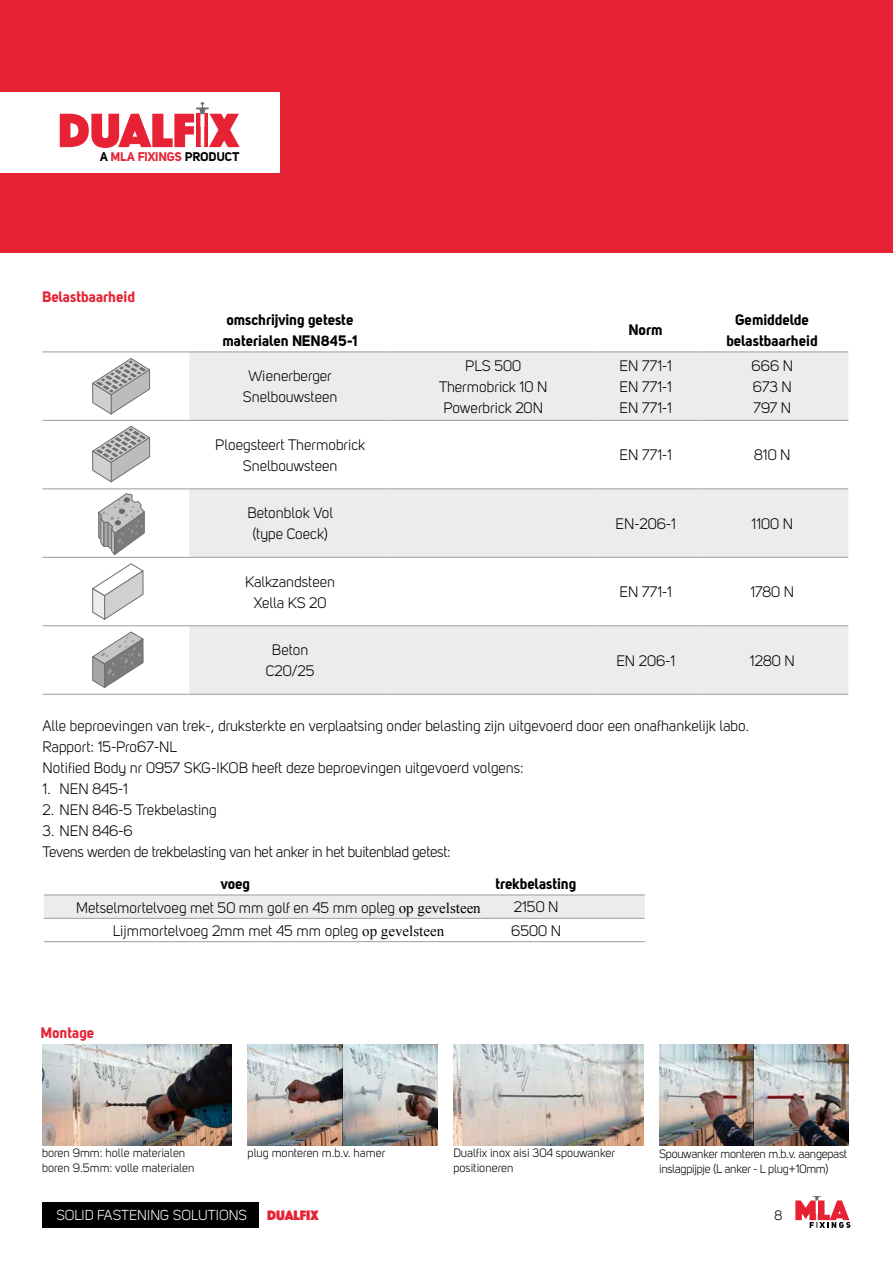
<style>
.page{position:relative;width:893px;height:1263px;background:#fff}
.page>*{position:absolute;margin:0;border:0;box-sizing:border-box;transform-origin:0 0}
.t1{font:50.1px "Phosphate Solid";color:#e62234}
.t2{font:15px/21px "Uni Sans Book";color:#000;text-align:center}
.t3{font:15px/21px "Uni Sans Bold";color:#000}
.t4{font:15px/21px "Uni Sans Book";letter-spacing:-.02em;color:#000}
.t5{font:15px "Uni Sans Bold";color:#e62234}
.t6{font:14.25px "Uni Sans Book";color:#fff}
.t7{font:14.25px "Phosphate Solid";color:#e62234}
.t8{font:13.5px "Uni Sans Book";color:#000}
.t9{font:12.45px "Uni Sans Bold";color:#e62234}
.t10{font:12px/15px "Uni Sans Book";color:#000}
.t11{font:12px/15px "Uni Sans Book";letter-spacing:-.02em;color:#000}
.s1{color:#000}
.s2{font-family:"Times New Roman"}
</style>
<div class="page">
<div style="left:43px;top:1202px;width:216px;height:25px;background:#000"></div>
<svg style="left:795px;top:1196px;width:55px;height:32px"></svg>
<div style="left:0;top:0;width:893px;height:253px;background:#e62234"></div>
<div style="left:0;top:92px;width:280px;height:81px;background:#fff"></div>
<svg style="left:197px;top:102px;width:11px;height:13px"></svg>
<div style="left:189px;top:353px;width:659px;height:341px;background:#ececec"></div>
<svg style="left:189px;top:421px;width:659px;height:204px"></svg>
<hr style="left:43px;top:352px;width:146px;height:1px;background:#9c9c9d">
<hr style="left:189px;top:352px;width:202px;height:1px;background:#9c9c9d">
<hr style="left:391px;top:352px;width:204px;height:1px;background:#9c9c9d">
<hr style="left:595px;top:352px;width:101px;height:1px;background:#9c9c9d">
<hr style="left:696px;top:352px;width:152px;height:1px;background:#9c9c9d">
<hr style="left:43px;top:420px;width:146px;height:1px;background:#9c9c9d">
<hr style="left:189px;top:420px;width:202px;height:1px;background:#9c9c9d">
<hr style="left:391px;top:420px;width:204px;height:1px;background:#9c9c9d">
<hr style="left:595px;top:420px;width:101px;height:1px;background:#9c9c9d">
<hr style="left:696px;top:420px;width:152px;height:1px;background:#9c9c9d">
<hr style="left:43px;top:488px;width:146px;height:1px;background:#9c9c9d">
<hr style="left:189px;top:488px;width:202px;height:1px;background:#9c9c9d">
<hr style="left:391px;top:488px;width:204px;height:1px;background:#9c9c9d">
<hr style="left:595px;top:488px;width:101px;height:1px;background:#9c9c9d">
<hr style="left:696px;top:488px;width:152px;height:1px;background:#9c9c9d">
<hr style="left:43px;top:557px;width:146px;height:1px;background:#9c9c9d">
<hr style="left:189px;top:557px;width:202px;height:1px;background:#9c9c9d">
<hr style="left:391px;top:557px;width:204px;height:1px;background:#9c9c9d">
<hr style="left:595px;top:557px;width:101px;height:1px;background:#9c9c9d">
<hr style="left:696px;top:557px;width:152px;height:1px;background:#9c9c9d">
<hr style="left:43px;top:625px;width:146px;height:1px;background:#9c9c9d">
<hr style="left:189px;top:625px;width:202px;height:1px;background:#9c9c9d">
<hr style="left:391px;top:625px;width:204px;height:1px;background:#9c9c9d">
<hr style="left:595px;top:625px;width:101px;height:1px;background:#9c9c9d">
<hr style="left:696px;top:625px;width:152px;height:1px;background:#9c9c9d">
<hr style="left:43px;top:694px;width:146px;height:1px;background:#9c9c9d">
<hr style="left:189px;top:694px;width:202px;height:1px;background:#9c9c9d">
<hr style="left:391px;top:694px;width:204px;height:1px;background:#9c9c9d">
<hr style="left:595px;top:694px;width:101px;height:1px;background:#9c9c9d">
<hr style="left:696px;top:694px;width:152px;height:1px;background:#9c9c9d">
<svg style="left:92px;top:358px;width:59px;height:57px"></svg>
<svg style="left:92px;top:425px;width:59px;height:58px"></svg>
<svg style="left:92px;top:563px;width:52px;height:57px"></svg>
<svg style="left:92px;top:631px;width:52px;height:57px"></svg>
<svg style="left:98px;top:493px;width:47px;height:62px"></svg>
<div style="left:44px;top:896px;width:601px;height:22px;background:#ececec"></div>
<hr style="left:44px;top:895px;width:384px;height:1px;background:#9c9c9d">
<hr style="left:428px;top:895px;width:217px;height:1px;background:#9c9c9d">
<hr style="left:44px;top:918px;width:384px;height:1px;background:#9c9c9d">
<hr style="left:428px;top:918px;width:217px;height:1px;background:#9c9c9d">
<hr style="left:44px;top:941px;width:384px;height:1px;background:#9c9c9d">
<hr style="left:428px;top:941px;width:217px;height:1px;background:#9c9c9d">
<img style="left:42px;top:1044px;width:190px;height:102px">
<img style="left:659px;top:1044px;width:190px;height:102px">
<img style="left:248px;top:1044px;width:189px;height:102px">
<img style="left:453px;top:1044px;width:190px;height:102px">
<h1 class="t1" style="left:58px;top:95px;width:182px">DUALFIX</h1>
<p class="t9" style="left:100px;top:149px;width:141px"><span class="s1">A</span> MLA FIXINGS <span class="s1">PRODUCT</span></p>
<p class="t5" style="left:43px;top:287px;width:94px">Belastbaarheid</p>
<p class="t3" style="left:223px;top:309px;width:136px">omschrijving geteste materialen NEN845-1</p>
<p class="t3" style="left:629px;top:319px;width:35px">Norm</p>
<p class="t3" style="left:727px;top:309px;width:93px;text-align:center">Gemiddelde belastbaarheid</p>
<p class="t2" style="left:243px;top:366px;width:96px">Wienerberger<br>Snelbouwsteen</p>
<p class="t2" style="left:439px;top:355px;width:110px">PLS 500<br>Thermobrick 10 N<br>Powerbrick 20N</p>
<p class="t2" style="left:619px;top:355px;width:54px;text-align:justify">EN 771-1<br>EN 771-1<br>EN 771-1</p>
<p class="t2" style="left:751px;top:355px;width:43px;text-align:justify">666 N 673 N 797 N</p>
<p class="t2" style="left:215px;top:434px;width:152px">Ploegsteert Thermobrick<br>Snelbouwsteen</p>
<p class="t2" style="left:619px;top:445px;width:54px">EN 771-1</p>
<p class="t2" style="left:754px;top:445px;width:38px">810 N</p>
<p class="t2" style="left:247px;top:502px;width:87px">Betonblok Vol (type Coeck)</p>
<p class="t2" style="left:616px;top:513px;width:62px">EN-206-1</p>
<p class="t2" style="left:751px;top:513px;width:43px">1100 N</p>
<p class="t2" style="left:245px;top:571px;width:91px">Kalkzandsteen<br>Xella KS 20</p>
<p class="t2" style="left:619px;top:581px;width:54px">EN 771-1</p>
<p class="t2" style="left:750px;top:581px;width:45px">1780 N</p>
<p class="t2" style="left:266px;top:639px;width:50px">Beton<br>C20/25</p>
<p class="t2" style="left:616px;top:650px;width:60px">EN 206-1</p>
<p class="t2" style="left:750px;top:650px;width:46px">1280 N</p>
<p class="t2" style="left:42px;top:715px;width:708px;text-align:left">Alle beproevingen van trek-, druksterkte en verplaatsing onder belasting zijn uitgevoerd door een onafhankelijk labo.<br>Rapport: 15-Pro67-NL<br>Notified Body nr 0957 SKG-IKOB heeft deze beproevingen uitgevoerd volgens:</p>
<p class="t2" style="left:42px;top:778px;width:87px">1. NEN 845-1</p>
<p class="t2" style="left:42px;top:799px;width:176px">2. NEN 846-5 Trekbelasting</p>
<p class="t4" style="left:42px;top:820px;width:410px">3. NEN 846-6<br>Tevens werden de trekbelasting van het anker in het buitenblad getest:</p>
<p class="t3" style="left:221px;top:873px;width:31px">voeg</p>
<p class="t3" style="left:496px;top:873px;width:82px">trekbelasting</p>
<p class="t2" style="left:76px;top:897px;width:406px">Metselmortelvoeg met 50 mm golf en 45 mm opleg <span class="s2">op gevelsteen</span></p>
<p class="t2" style="left:514px;top:897px;width:46px">2150 N</p>
<p class="t2" style="left:113px;top:920px;width:333px">Lijmmortelvoeg 2mm met 45 mm opleg <span class="s2">op gevelsteen</span></p>
<p class="t2" style="left:511px;top:920px;width:51px">6500 N</p>
<p class="t5" style="left:41px;top:1024px;width:55px">Montage</p>
<p class="t10" style="left:42px;top:1145px;width:145px">boren 9mm: holle materialen</p>
<p class="t10" style="left:248px;top:1145px;width:139px">plug monteren m.b.v. hamer</p>
<p class="t10" style="left:42px;top:1160px;width:154px">boren 9.5mm: volle materialen</p>
<p class="t10" style="left:453px;top:1145px;width:163px">Dualfix inox aisi 304 spouwanker positioneren</p>
<p class="t11" style="left:659px;top:1146px;width:190px">Spouwanker monteren m.b.v. aangepast inslagpijpje (L anker - L plug+10mm)</p>
<p class="t6" style="left:56px;top:1207px;width:192px">SOLID FASTENING SOLUTIONS</p>
<p class="t7" style="left:267px;top:1205px;width:53px">DUALFIX</p>
<p class="t8" style="left:774px;top:1207px;width:9px">8</p>
</div>
